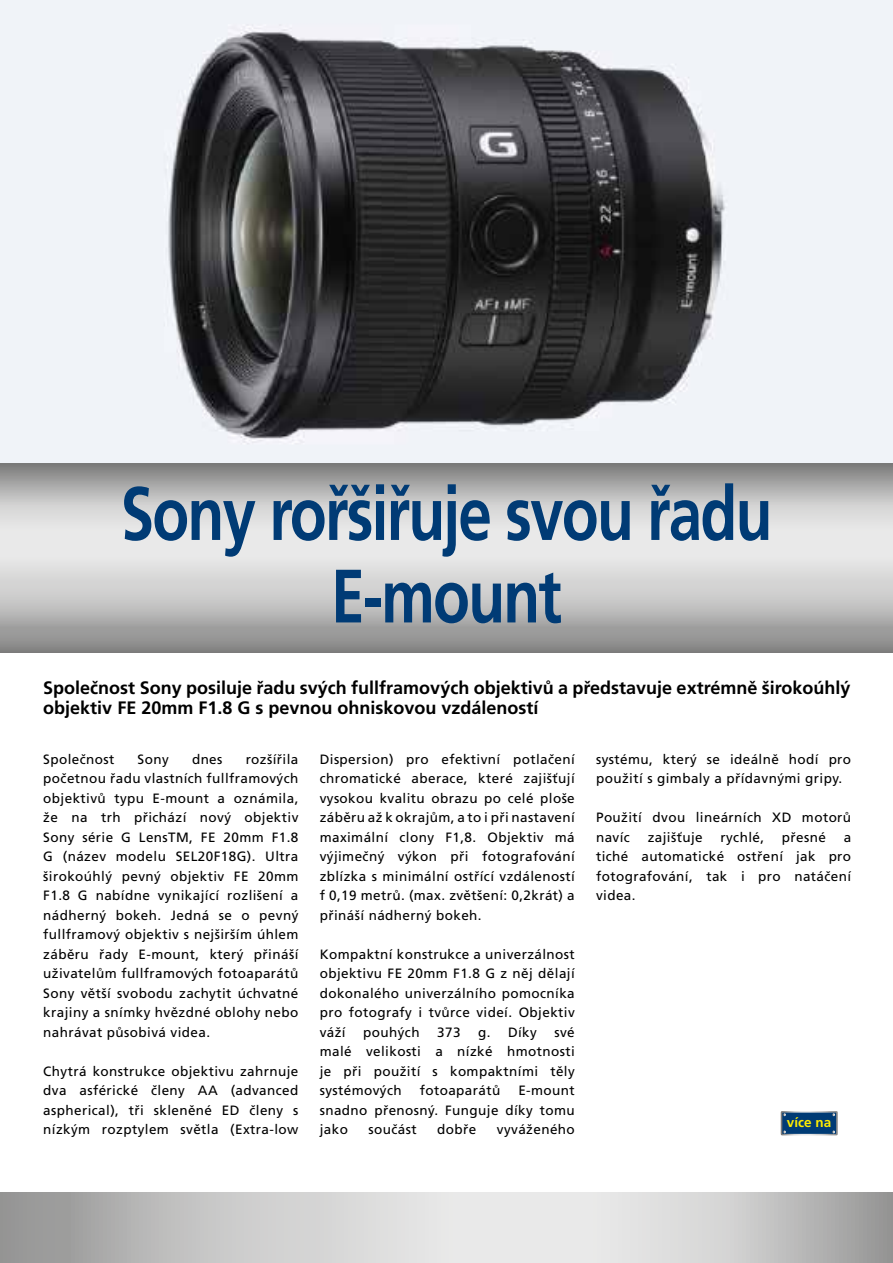
<style>
.page{position:relative;width:893px;height:1263px;background:#fff}
.page>*{position:absolute;margin:0;border:0;box-sizing:border-box;transform-origin:0 0}
.t1{font:700 75.45px/82.5px "Frutiger CE";letter-spacing:-.03em;color:#003b75;text-align:center;scale:.8 1}
.t2{font:700 18px/19.5px "Frutiger CE";color:#000}
.t3{font:13.5px/19.5px "Frutiger CE";letter-spacing:.03em;color:#000;text-align:justify}
.t4{font:700 13.5px "Frutiger CE";color:#ffed00}
</style>
<div class="page">
<img style="left:0;top:0;width:893px;height:463px">
<svg style="left:0;top:463px;width:893px;height:190px;background:#c1c1c1"></svg>
<svg style="left:0;top:1193px;width:893px;height:70px;background:#cacaca"></svg>
<div style="left:781px;top:1112px;width:56px;height:22px;background:#003b75"></div>
<div style="left:781px;top:1111px;width:57px;height:24px;border:2px solid #fff"></div>
<h1 class="t1" style="left:121px;top:472px;width:816px">Sony rořšiřuje svou řadu<br>E-mount</h1>
<h2 class="t2" style="left:43px;top:678px;width:809px">Společnost Sony posiluje řadu svých fullframových objektivů a představuje extrémně širokoúhlý objektiv FE 20mm F1.8 G s pevnou ohniskovou vzdáleností</h2>
<p class="t3" style="left:43px;top:749px;width:257px;text-indent:202px">rozšířila početnou řadu vlastních fullframových objektivů typu E-mount a oznámila, že na trh přichází nový objektiv Sony série G LensTM, FE 20mm F1.8<br>G (název modelu SEL20F18G). Ultra širokoúhlý pevný objektiv FE 20mm F1.8 G nabídne vynikající rozlišení a nádherný bokeh. Jedná se o pevný fullframový objektiv s nejširším úhlem záběru řady E-mount, který přináší uživatelům fullframových fotoaparátů Sony větší svobodu zachytit úchvatné krajiny a snímky hvězdné oblohy nebo nahrávat působivá videa.</p>
<p class="t3" style="left:43px;top:1061px;width:257px">Chytrá konstrukce objektivu zahrnuje dva asférické členy AA (advanced aspherical), tři skleněné ED členy s nízkým rozptylem světla (Extra-low</p>
<p class="t3" style="left:43px;top:749px;width:73px">Společnost</p>
<p class="t3" style="left:138px;top:749px;width:33px">Sony</p>
<p class="t3" style="left:192px;top:749px;width:32px">dnes</p>
<p class="t3" style="left:320px;top:749px;width:257px">Dispersion) pro efektivní potlačení chromatické aberace, které zajišťují vysokou kvalitu obrazu po celé ploše záběru až k okrajům, a to i při nastavení maximální clony F1,8. Objektiv má výjimečný výkon při fotografování zblízka s minimální ostřící vzdáleností f 0,19 metrů. (max. zvětšení: 0,2krát) a přináší nádherný bokeh.</p>
<p class="t3" style="left:320px;top:944px;width:257px">Kompaktní konstrukce a univerzálnost objektivu FE 20mm F1.8 G z něj dělají dokonalého univerzálního pomocníka pro fotografy i tvůrce videí. Objektiv váží</p>
<p class="t3" style="left:363px;top:1022px;width:58px">pouhých</p>
<p class="t3" style="left:437px;top:1022px;width:25px">373</p>
<p class="t3" style="left:478px;top:1022px;width:60px">g. Díky</p>
<p class="t3" style="left:320px;top:1022px;width:257px;text-indent:235px">své malé velikosti a nízké hmotnosti je při použití s kompaktními těly systémových</p>
<p class="t3" style="left:420px;top:1081px;width:82px">fotoaparátů</p>
<p class="t3" style="left:320px;top:1081px;width:257px;text-indent:199px">E-mount snadno přenosný. Funguje díky tomu jako</p>
<p class="t3" style="left:368px;top:1120px;width:50px">součást</p>
<p class="t3" style="left:437px;top:1120px;width:41px">dobře</p>
<p class="t3" style="left:497px;top:1120px;width:79px">vyváženého</p>
<p class="t3" style="left:596px;top:749px;width:257px">systému, který se ideálně hodí pro použití s gimbaly a přídavnými gripy.</p>
<p class="t3" style="left:596px;top:808px;width:257px">Použití dvou lineárních XD motorů navíc</p>
<p class="t3" style="left:648px;top:827px;width:57px">zajišťuje</p>
<p class="t3" style="left:720px;top:827px;width:45px">rychlé,</p>
<p class="t3" style="left:782px;top:827px;width:46px">přesné</p>
<p class="t3" style="left:596px;top:827px;width:257px;text-indent:248px">a tiché automatické ostření jak pro fotografování, tak i pro natáčení videa.</p>
<p class="t4" style="left:787px;top:1115px;width:46px">více na</p>
</div>
